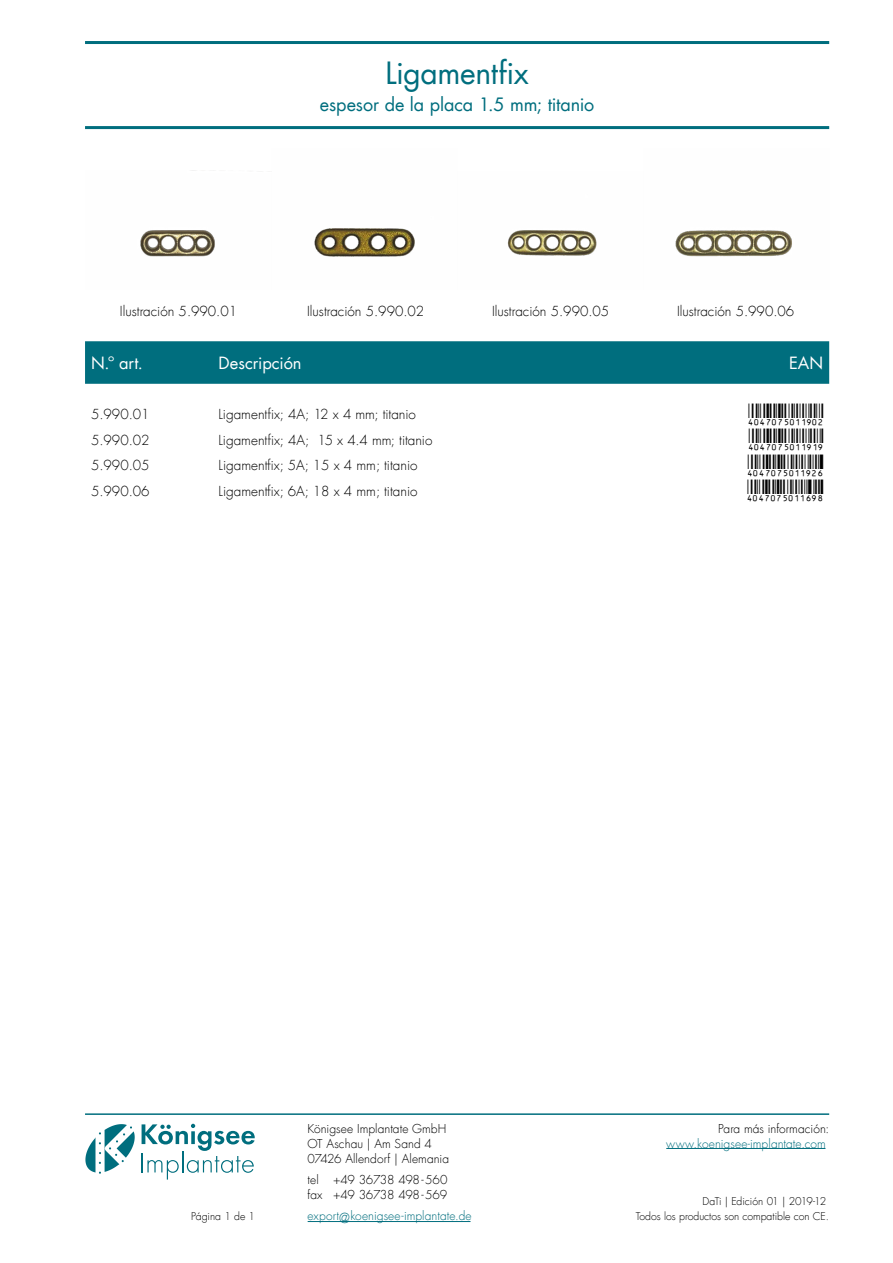
<style>
.page{position:relative;width:893px;height:1263px;background:#fff}
.page>*{position:absolute;margin:0;border:0;box-sizing:border-box;transform-origin:0 0}
.t1{font:30px "Futura Com";letter-spacing:-.015em;color:#006e7e}
.t2{font:18px "Futura Com";letter-spacing:-.005em;color:#006e7e}
.t3{font:16.5px "Futura Com";color:#fff}
.t4{font:300 13.5px "Futura Com";color:#000}
.t5{font:300 12px/15px "Futura Com";color:#000}
.t6{font:300 12px "Futura Com";letter-spacing:.01em;color:#006e7e}
.t7{font:300 12px/15px "Futura Com";letter-spacing:-.02em;color:#000}
.t8{font:300 10.5px "Futura Com";color:#000}
.s1{font-size:13.5px}
</style>
<div class="page">
<hr style="left:85px;top:1113px;width:744px;height:2px;background:#006e7e">
<hr style="left:666px;top:1148px;width:159px;height:1px;background:#006e7e">
<hr style="left:141px;top:1152px;width:2px;height:20px;background:#006e7e">
<svg style="left:142px;top:1124px;width:113px;height:55px"></svg>
<svg style="left:85px;top:1124px;width:50px;height:50px"></svg>
<hr style="left:85px;top:41px;width:744px;height:3px;background:#006e7e">
<hr style="left:85px;top:126px;width:744px;height:3px;background:#006e7e">
<hr style="left:308px;top:1221px;width:162px;height:1px;background:#006e7e">
<div style="left:85px;top:341px;width:744px;height:43px;background:#006e7e"></div>
<img style="left:140px;top:170px;width:75px;height:87px">
<img style="left:314px;top:228px;width:101px;height:29px">
<img style="left:507px;top:230px;width:90px;height:26px">
<img style="left:675px;top:230px;width:117px;height:27px">
<h1 class="t1" style="left:385px;top:52px;width:145px">Ligamentfix</h1>
<h2 class="t2" style="left:320px;top:92px;width:276px">espesor de la placa 1.5 mm; titanio</h2>
<p class="t4" style="left:120px;top:303px;width:119px">Ilustración 5.990.01</p>
<p class="t4" style="left:307px;top:303px;width:119px">Ilustración 5.990.02</p>
<p class="t4" style="left:492px;top:303px;width:119px">Ilustración 5.990.05</p>
<p class="t4" style="left:677px;top:303px;width:119px">Ilustración 5.990.06</p>
<p class="t3" style="left:91px;top:352px;width:53px">N.º art.</p>
<p class="t3" style="left:219px;top:352px;width:85px">Descripción</p>
<p class="t3" style="left:789px;top:352px;width:36px">EAN</p>
<p class="t4" style="left:91px;top:405px;width:60px">5.990.01</p>
<p class="t4" style="left:219px;top:405px;width:199px">Ligamentfix; 4A; 12 x 4 mm; titanio</p>
<p class="t4" style="left:91px;top:431px;width:60px">5.990.02</p>
<p class="t4" style="left:219px;top:431px;width:215px">Ligamentfix; 4A; 15 x 4.4 mm; titanio</p>
<p class="t4" style="left:91px;top:456px;width:60px">5.990.05</p>
<p class="t4" style="left:219px;top:456px;width:200px">Ligamentfix; 5A; 15 x 4 mm; titanio</p>
<p class="t4" style="left:91px;top:482px;width:60px">5.990.06</p>
<p class="t4" style="left:219px;top:482px;width:200px">Ligamentfix; 6A; 18 x 4 mm; titanio</p>
<p class="t5" style="left:718px;top:1121px;width:112px">Para más información:</p>
<p class="t6" style="left:666px;top:1135px;width:161px">www.koenigsee-implantate.com</p>
<p class="t5" style="left:308px;top:1121px;width:143px">Königsee Implantate GmbH<br>OT Aschau | Am Sand 4<br>07426 Allendorf | Alemania</p>
<p class="t7" style="left:308px;top:1172px;width:142px">tel +49 36738 498-560 fax +49 36738 498-569</p>
<p class="t6" style="left:308px;top:1208px;width:166px">export<span class="s1">@</span>koenigsee-implantate.de</p>
<p class="t8" style="left:702px;top:1195px;width:125px">DaTi | Edición 01 | 2019-12</p>
<p class="t8" style="left:191px;top:1210px;width:65px">Página 1 de 1</p>
<p class="t8" style="left:636px;top:1210px;width:195px">Todos los productos son compatible con CE.</p>
</div>
